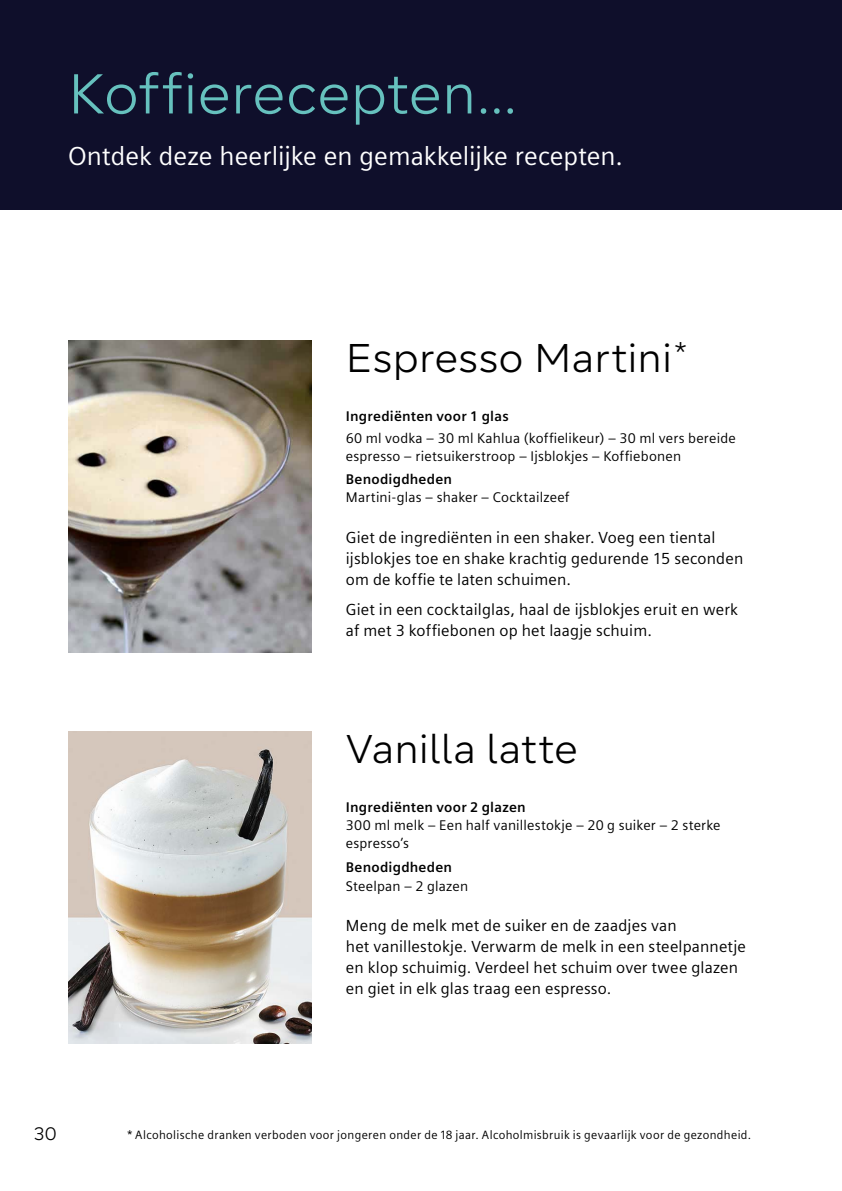
<style>
.page{position:relative;width:842px;height:1191px;background:#fff}
.page>*{position:absolute;margin:0;border:0;box-sizing:border-box;transform-origin:0 0}
._04__Headline__26pt{font:56px "Siemens Progress";color:#66c1be}
.t1{font:40px "Siemens Progress";color:#000}
._04__Headline__26pt-2{font:26px "Siemens Sans";color:#fff}
.t2{font:18px "Siemens Progress";color:#000}
.t3{font:16px/21px "Siemens Sans";letter-spacing:.01em;color:#000}
.t4{font:14px/18px "Siemens Sans";letter-spacing:.015em;color:#000}
.t5{font:700 14px "Siemens Sans";letter-spacing:.015em;color:#000}
._01__Headline__36pt{font:12px "Siemens Sans";letter-spacing:.03em;color:#000}
.s1{font-weight:700}
</style>
<div class="page">
<img style="left:68px;top:340px;width:244px;height:312px">
<img style="left:68px;top:731px;width:244px;height:312px">
<div style="left:0;top:0;width:842px;height:210px;background:#0f0f2b"></div>
<p class="_04__Headline__26pt" style="left:68px;top:57px;width:450px">Koffierecepten...</p>
<p class="_04__Headline__26pt-2" style="left:68px;top:142px;width:557px">Ontdek deze heerlijke en gemakkelijke recepten.</p>
<p class="t2" style="left:34px;top:1121px;width:25px">30</p>
<p class="t1" style="left:346px;top:332px;width:343px">Espresso Martini<sup>*</sup></p>
<p class="t5" style="left:346px;top:408px;width:164px">Ingrediënten voor 1 glas</p>
<p class="t4" style="left:346px;top:429px;width:391px">60 ml vodka – 30 ml Kahlua (koffielikeur) – 30 ml vers bereide espresso – rietsuikerstroop – Ijsblokjes – Koffiebonen</p>
<p class="t4" style="left:346px;top:471px;width:225px"><span class="s1">Benodigdheden<br></span>Martini-glas – shaker – Cocktailzeef</p>
<p class="t3" style="left:346px;top:527px;width:399px">Giet de ingrediënten in een shaker. Voeg een tiental ijsblokjes toe en shake krachtig gedurende 15 seconden om de koffie te laten schuimen.</p>
<p class="t3" style="left:346px;top:599px;width:394px">Giet in een cocktailglas, haal de ijsblokjes eruit en werk af met 3 koffiebonen op het laagje schuim.</p>
<p class="t1" style="left:346px;top:723px;width:234px">Vanilla latte</p>
<p class="t4" style="left:346px;top:798px;width:376px"><span class="s1">Ingrediënten voor 2 glazen<br></span>300 ml melk – Een half vanillestokje – 20 g suiker – 2 sterke espresso’s</p>
<p class="t4" style="left:346px;top:857px;width:124px;line-height:19px"><span class="s1">Benodigdheden<br></span>Steelpan – 2 glazen</p>
<p class="t3" style="left:346px;top:915px;width:401px">Meng de melk met de suiker en de zaadjes van<br>het vanillestokje. Verwarm de melk in een steelpannetje en klop schuimig. Verdeel het schuim over twee glazen en giet in elk glas traag een espresso.</p>
<p class="_01__Headline__36pt" style="left:126px;top:1128px;width:626px">* Alcoholische dranken verboden voor jongeren onder de 18 jaar. Alcoholmisbruik is gevaarlijk voor de gezondheid.</p>
</div>
